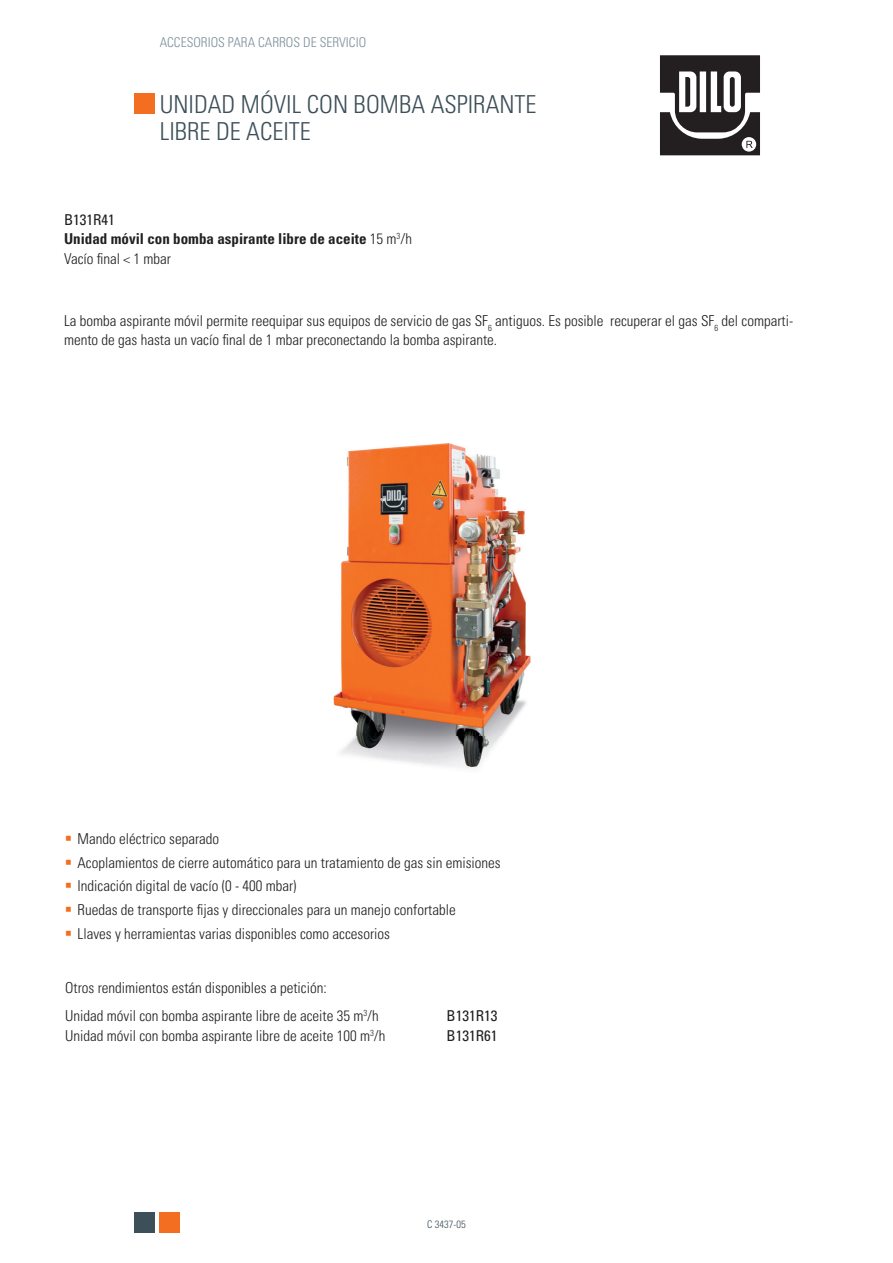
<style>
.page{position:relative;width:893px;height:1263px;background:#fff}
.page>*{position:absolute;margin:0;border:0;box-sizing:border-box;transform-origin:0 0}
.t1{font:24.75px/27.2px "Univers LTCYR 47 Light Cond";color:#3d4f59}
.t2{font:15px/19.5px "Univers LTCYR 47 Light Cond";color:#231f20}
.t3{font:15px "Univers LTCYR 67 Bold Cond";color:#231f20}
.t4{font:condensed 15px "Univers LTCYR 57";color:#231f20}
.t5{font:13.5px "Univers LTCYR 47 Light Cond";color:#7e919a}
.t6{font:10.5px "Univers LTCYR 47 Light Cond";color:#3d4f59}
.s1{font-family:"Univers LTCYR 47 Light Cond"}
.s2{font-family:"Calibri";font-size:21px;color:#f36e21}
</style>
<div class="page">
<div style="left:134px;top:1212px;width:21px;height:20px;background:#3d4f59"></div>
<div style="left:159px;top:1212px;width:21px;height:20px;background:#f36e21"></div>
<div style="left:134px;top:93px;width:21px;height:20px;background:#f36e21"></div>
<img style="left:333px;top:443px;width:198px;height:326px">
<svg style="left:660px;top:55px;width:100px;height:100px"></svg>
<p class="t5" style="left:160px;top:33px;width:208px">ACCESORIOS PARA CARROS DE SERVICIO</p>
<h1 class="t1" style="left:160px;top:89px;width:378px">UNIDAD MÓVIL CON BOMBA ASPIRANTE<br>LIBRE DE ACEITE</h1>
<p class="t4" style="left:64px;top:210px;width:52px">B131R41</p>
<p class="t3" style="left:64px;top:230px;width:349px">Unidad móvil con bomba aspirante libre de aceite <span class="s1">15 m</span><sup>3</sup><span class="s1">/h</span></p>
<p class="t2" style="left:64px;top:248px;width:108px">Vacío final &lt; 1 mbar</p>
<p class="t2" style="left:64px;top:310px;width:731px">La bomba aspirante móvil permite reequipar sus equipos de servicio de gas SF<sub>6</sub> antiguos. Es posible recuperar el gas SF<sub>6</sub> del comparti&shy;mento de gas hasta un vacío final de 1 mbar preconectando la bomba aspirante.</p>
<p class="t2" style="left:65px;top:828px;width:156px"><span class="s2">▪</span> Mando eléctrico separado</p>
<p class="t2" style="left:65px;top:852px;width:437px"><span class="s2">▪</span> Acoplamientos de cierre automático para un tratamiento de gas sin emisiones</p>
<p class="t2" style="left:65px;top:875px;width:233px"><span class="s2">▪</span> Indicación digital de vacío (0 - 400 mbar)</p>
<p class="t2" style="left:65px;top:899px;width:392px"><span class="s2">▪</span> Ruedas de transporte fijas y direccionales para un manejo confortable</p>
<p class="t2" style="left:65px;top:923px;width:327px"><span class="s2">▪</span> Llaves y herramientas varias disponibles como accesorios</p>
<p class="t2" style="left:65px;top:973px;width:315px;line-height:28px">Otros rendimientos están disponibles a petición:<br>Unidad móvil con bomba aspirante libre de aceite 35 m<sup>3</sup>/h</p>
<p class="t4" style="left:447px;top:1006px;width:52px">B131R13</p>
<p class="t2" style="left:65px;top:1025px;width:322px">Unidad móvil con bomba aspirante libre de aceite 100 m<sup>3</sup>/h</p>
<p class="t4" style="left:447px;top:1026px;width:52px">B131R61</p>
<p class="t6" style="left:427px;top:1217px;width:40px">C 3437-05</p>
</div>
